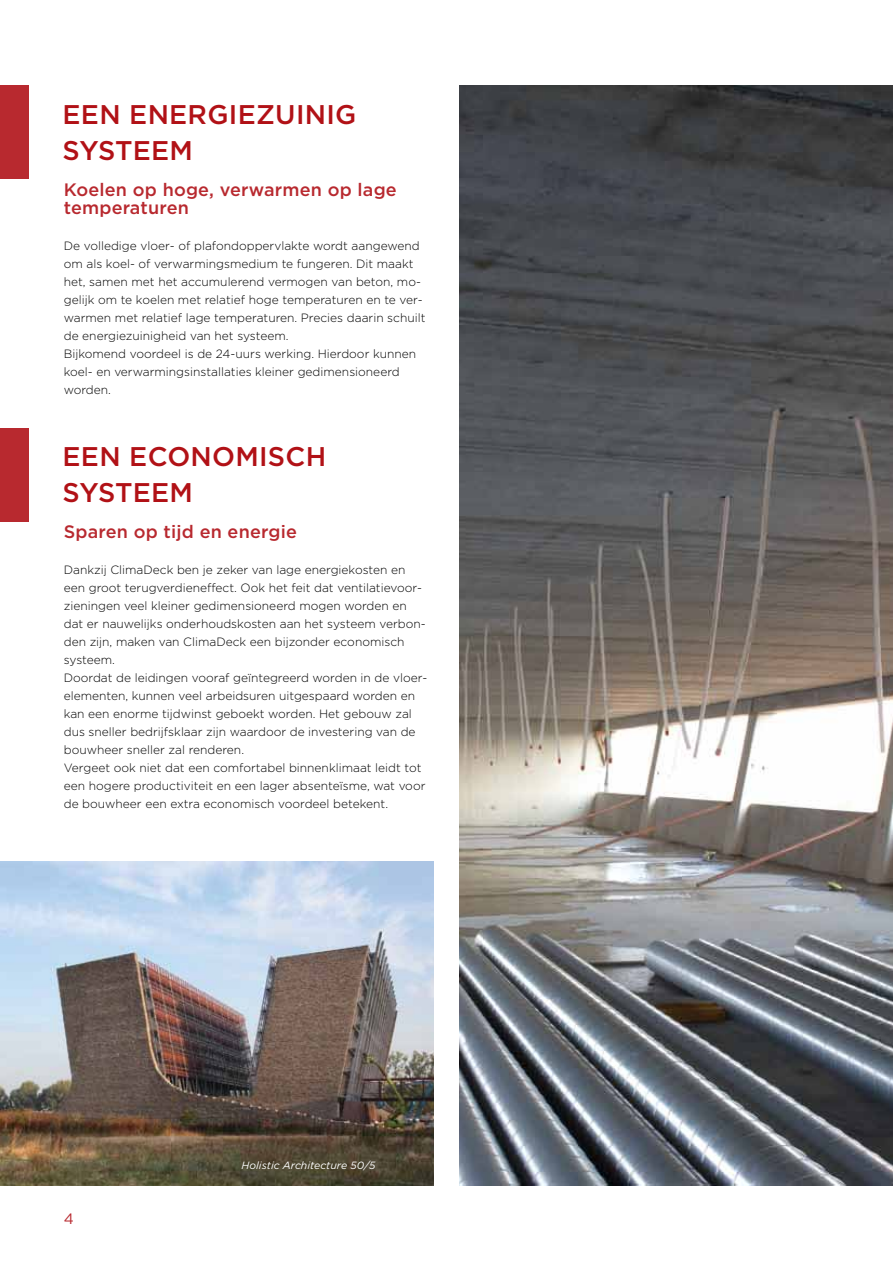
<style>
.page{position:relative;width:893px;height:1263px;background:#fff}
.page>*{position:absolute;margin:0;border:0;box-sizing:border-box;transform-origin:0 0}
.t1{font:500 27px "Gotham";letter-spacing:.01em;color:#b11116}
.t2{font:500 18px/18px "Gotham";letter-spacing:.01em;color:#b8292f}
.t3{font:15px "Gotham";color:#b8292f}
.t4{font:300 12px/18px "Gotham";color:#000}
.t5{font:italic 10.5px "Gotham";color:#fff}
</style>
<div class="page">
<img style="left:459px;top:85px;width:434px;height:1100px">
<div style="left:0;top:85px;width:29px;height:93px;background:#b8292f"></div>
<div style="left:0;top:428px;width:29px;height:93px;background:#b8292f"></div>
<img style="left:0;top:861px;width:434px;height:324px">
<h1 class="t1" style="left:63px;top:98px;width:19px">een</h1>
<h1 class="t1" style="left:129px;top:98px;width:19px">energie</h1>
<h1 class="t1" style="left:256px;top:98px;width:55px">zuinig</h1>
<h1 class="t1" style="left:63px;top:134px;width:54px">systee</h1>
<h1 class="t1" style="left:170px;top:134px;width:25px">m</h1>
<h2 class="t2" style="left:64px;top:181px;width:334px">Koelen op hoge, verwarmen op lage temperaturen</h2>
<p class="t4" style="left:64px;top:237px;width:363px">De volledige vloer- of plafondoppervlakte wordt aangewend om als koel- of verwarmingsmedium te fungeren. Dit maakt het, samen met het accumulerend vermogen van beton, mo&shy;gelijk om te koelen met relatief hoge temperaturen en te ver&shy;warmen met relatief lage temperaturen. Precies daarin schuilt de energiezuinigheid van het systeem.<br>Bijkomend voordeel is de 24-uurs werking. Hierdoor kunnen koel- en verwarmingsinstallaties kleiner gedimensioneerd worden.</p>
<h1 class="t1" style="left:63px;top:440px;width:128px">Een econo</h1>
<h1 class="t1" style="left:235px;top:440px;width:92px">misch</h1>
<h1 class="t1" style="left:63px;top:476px;width:54px">systee</h1>
<h1 class="t1" style="left:170px;top:476px;width:25px">m</h1>
<h2 class="t2" style="left:64px;top:523px;width:235px">Sparen op tijd en energie</h2>
<p class="t4" style="left:64px;top:561px;width:365px">Dankzij ClimaDeck ben je zeker van lage energiekosten en een groot terugverdieneffect. Ook het feit dat ventilatievoor&shy;zieningen veel kleiner gedimensioneerd mogen worden en dat er nauwelijks onderhoudskosten aan het systeem verbon&shy;den zijn, maken van ClimaDeck een bijzonder economisch systeem.<br>Doordat de leidingen vooraf geïntegreerd worden in de vloer&shy;elementen, kunnen veel arbeidsuren uitgespaard worden en kan een enorme tijdwinst geboekt worden. Het gebouw zal dus sneller bedrijfsklaar zijn waardoor de investering van de bouwheer sneller zal renderen.<br>Vergeet ook niet dat een comfortabel binnenklimaat leidt tot een hogere productiviteit en een lager absenteïsme, wat voor de bouwheer een extra economisch voordeel betekent.</p>
<p class="t3" style="left:64px;top:1209px;width:12px">4</p>
<p class="t5" style="left:242px;top:1159px;width:136px">Holistic Architecture 50/5</p>
</div>
